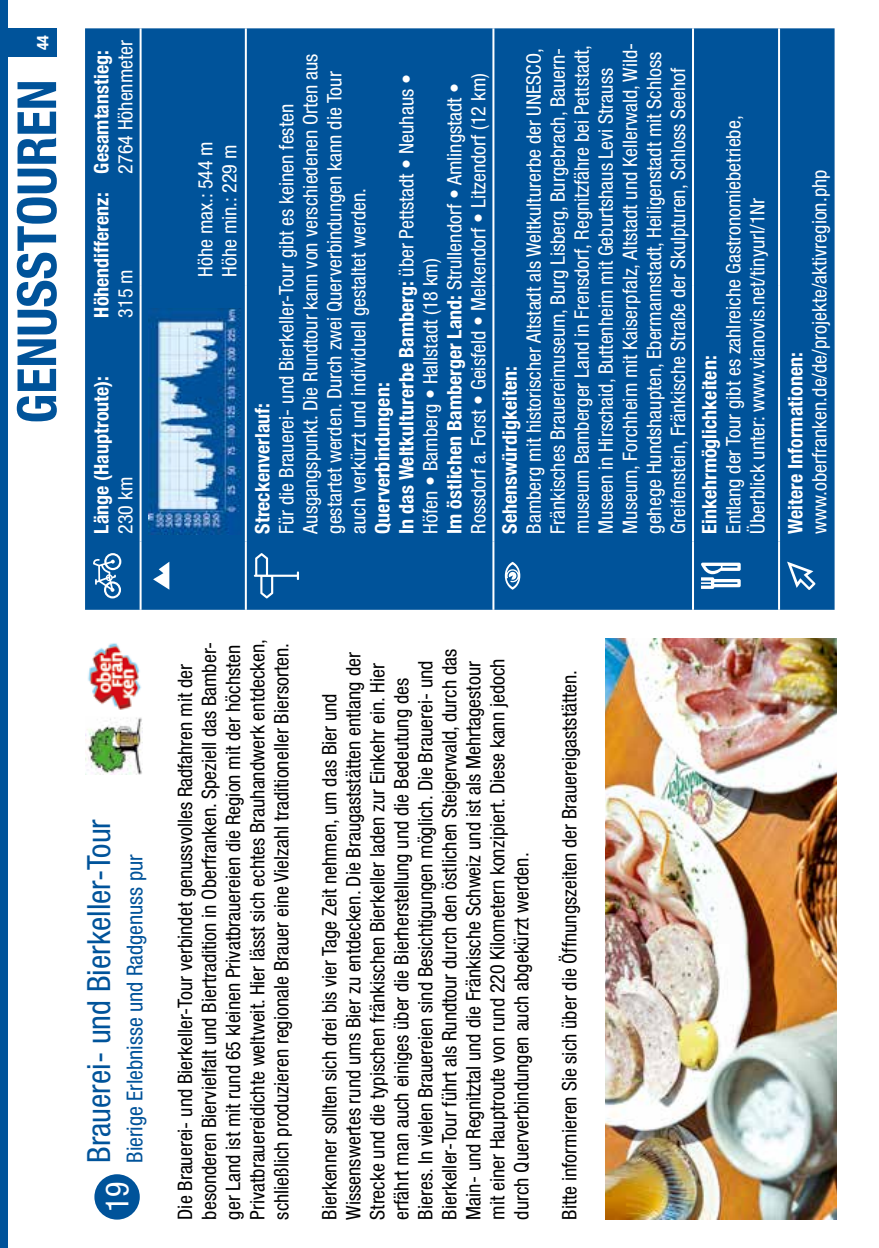
<style>
.page{position:relative;width:879px;height:1248px;background:#fff}
.page>*{position:absolute;margin:0;border:0;box-sizing:border-box;transform-origin:0 0}
.t1{font:700 condensed 54px "Helvetica Neue";color:#00539a}
.t2{font:condensed 32px "Helvetica Neue";color:#00539a}
.t3{font:condensed 32px "Helvetica Neue";color:#fff}
.t4{font:condensed 22px "Helvetica Neue";color:#00539a}
.t5{font:condensed 20px/24px "Helvetica Neue";color:#fff}
.t6{font:condensed 20px/24px "Helvetica Neue";color:#000}
.t7{font:700 condensed 20px "Helvetica Neue";color:#fff}
.t8{font:700 condensed 16px "Helvetica Neue";color:#fff}
.s1{font-weight:700}
</style>
<div class="page">
<div style="left:0;top:28px;width:57px;height:29px;background:#00539a"></div>
<div style="left:0;top:0;width:7px;height:1247px;background:#00539a"></div>
<img style="left:85px;top:717px;width:57px;height:57px">
<div style="left:85px;top:28px;width:749px;height:581px;background:#00539a"></div>
<hr style="left:140px;top:541px;width:2px;height:68px;background:#fff">
<hr style="left:140px;top:285px;width:2px;height:256px;background:#fff">
<hr style="left:140px;top:28px;width:2px;height:257px;background:#fff">
<hr style="left:245px;top:541px;width:2px;height:68px;background:#fff">
<hr style="left:245px;top:285px;width:2px;height:256px;background:#fff">
<hr style="left:245px;top:28px;width:2px;height:257px;background:#fff">
<hr style="left:492px;top:541px;width:2px;height:68px;background:#fff">
<hr style="left:492px;top:285px;width:2px;height:256px;background:#fff">
<hr style="left:492px;top:28px;width:2px;height:257px;background:#fff">
<hr style="left:692px;top:541px;width:2px;height:68px;background:#fff">
<hr style="left:692px;top:285px;width:2px;height:256px;background:#fff">
<hr style="left:692px;top:28px;width:2px;height:257px;background:#fff">
<hr style="left:778px;top:541px;width:2px;height:68px;background:#fff">
<hr style="left:778px;top:285px;width:2px;height:256px;background:#fff">
<hr style="left:778px;top:28px;width:2px;height:257px;background:#fff">
<svg style="left:93px;top:553px;width:28px;height:45px"></svg>
<div style="left:149px;top:556px;width:25px;height:39px;background:#00539a"></div>
<svg style="left:153px;top:562px;width:16px;height:27px"></svg>
<svg style="left:254px;top:553px;width:45px;height:45px;background:#266da9"></svg>
<div style="left:501px;top:556px;width:22px;height:39px;background:#00539a"></div>
<svg style="left:505px;top:561px;width:15px;height:28px"></svg>
<svg style="left:701px;top:562px;width:40px;height:27px"></svg>
<svg style="left:787px;top:561px;width:28px;height:29px"></svg>
<img style="left:149px;top:308px;width:93px;height:227px">
<div style="left:94px;top:1174px;width:46px;height:45px;background:#00539a;border-radius:50%"></div>
<img style="left:605px;top:638px;width:231px;height:581px">
<img style="left:87px;top:643px;width:55px;height:67px">
<p class="t8" style="left:33px;top:50px;width:17px;rotate:-90deg">44</p>
<h1 class="t1" style="left:4px;top:423px;width:346px;rotate:-90deg">GENUSSTOUREN</h1>
<p class="t5" style="left:113px;top:173px;width:135px;rotate:-90deg">2764 Höhenmeter</p>
<p class="t7" style="left:89px;top:317px;width:269px;rotate:-90deg">Höhendifferenz: Gesamtanstieg:</p>
<p class="t5" style="left:113px;top:317px;width:50px;rotate:-90deg">315 m</p>
<p class="t7" style="left:89px;top:533px;width:159px;rotate:-90deg">Länge (Hauptroute):</p>
<p class="t5" style="left:113px;top:533px;width:58px;rotate:-90deg">230 km</p>
<p class="t5" style="left:193px;top:277px;width:137px;rotate:-90deg">Höhe max.: 544 m<br>Höhe min.: 229 m</p>
<p class="t7" style="left:250px;top:533px;width:132px;rotate:-90deg">Streckenverlauf:</p>
<p class="t5" style="left:274px;top:533px;width:481px;rotate:-90deg">Für die Brauerei- und Bierkeller-Tour gibt es keinen festen Ausgangspunkt. Die Rundtour kann von verschiedenen Orten aus gestartet werden. Durch zwei Querverbindungen kann die Tour auch verkürzt und individuell gestaltet werden.</p>
<p class="t5" style="left:370px;top:533px;width:462px;rotate:-90deg"><span class="s1">Querverbindungen:<br>In das Weltkulturerbe Bamberg:</span> über Pettstadt • Neuhaus • Höfen • Bamberg • Hallstadt (18 km)<br><span class="s1">Im östlichen Bamberger Land:</span> Strullendorf • Amlingstadt • Rossdorf a. Forst • Geisfeld • Melkendorf • Litzendorf (12 km)</p>
<p class="t5" style="left:522px;top:533px;width:492px;rotate:-90deg">Bamberg mit historischer Altstadt als Weltkulturerbe der UNESCO, Fränkisches Brauereimuseum, Burg Lisberg, Burgebrach, Bauern&shy;museum Bamberger Land in Frensdorf, Regnitzfähre bei Pettstadt, Museen in Hirschaid, Buttenheim mit Geburtshaus Levi Strauss Museum, Forchheim mit Kaiserpfalz, Altstadt und Kellerwald, Wild&shy;gehege Hundshaupten, Ebermannstadt, Heiligenstadt mit Schloss Greifenstein, Fränkische Straße der Skulpturen, Schloss Seehof</p>
<p class="t7" style="left:498px;top:533px;width:169px;rotate:-90deg">Sehenswürdigkeiten:</p>
<p class="t5" style="left:721px;top:533px;width:419px;rotate:-90deg">Entlang der Tour gibt es zahlreiche Gastronomiebetriebe,<br>Überblick unter: www.vianovis.net/tinyurl/1Nr</p>
<p class="t7" style="left:697px;top:533px;width:179px;rotate:-90deg">Einkehrmöglichkeiten:</p>
<p class="t7" style="left:783px;top:533px;width:183px;rotate:-90deg">Weitere Informationen:</p>
<p class="t5" style="left:807px;top:533px;width:365px;rotate:-90deg">www.oberfranken.de/de/projekte/aktivregion.php</p>
<h2 class="t2" style="left:80px;top:1162px;width:345px;rotate:-90deg">Brauerei- und Bierkeller-Tour</h2>
<p class="t4" style="left:122px;top:1162px;width:310px;rotate:-90deg">Bierige Erlebnisse und Radgenuss pur</p>
<h2 class="t3" style="left:99px;top:1212px;width:32px;rotate:-90deg">19</h2>
<p class="t6" style="left:173px;top:1219px;width:582px;rotate:-90deg">Die Brauerei- und Bierkeller-Tour verbindet genussvolles Radfahren mit der besonderen Biervielfalt und Biertradition in Oberfranken. Speziell das Bamber&shy;ger Land ist mit rund 65 kleinen Privatbrauereien die Region mit der höchsten Privatbrauereidichte weltweit. Hier lässt sich echtes Brauhandwerk entdecken, schließlich produzieren regionale Brauer eine Vielzahl traditioneller Biersorten.</p>
<p class="t6" style="left:317px;top:1219px;width:572px;rotate:-90deg">Bierkenner sollten sich drei bis vier Tage Zeit nehmen, um das Bier und Wissenswertes rund ums Bier zu entdecken. Die Braugaststätten entlang der Strecke und die typischen fränkischen Bierkeller laden zur Einkehr ein. Hier erfährt man auch einiges über die Bierherstellung und die Bedeutung des Bieres. In vielen Brauereien sind Besichtigungen möglich. Die Brauerei- und Bierkeller-Tour führt als Rundtour durch den östlichen Steigerwald, durch das Main- und Regnitztal und die Fränkische Schweiz und ist als Mehrtagestour mit einer Hauptroute von rund 220 Kilometern konzipiert. Diese kann jedoch durch Querverbindungen auch abgekürzt werden.</p>
<p class="t6" style="left:557px;top:1219px;width:551px;rotate:-90deg">Bitte informieren Sie sich über die Öffnungszeiten der Brauereigaststätten.</p>
</div>
